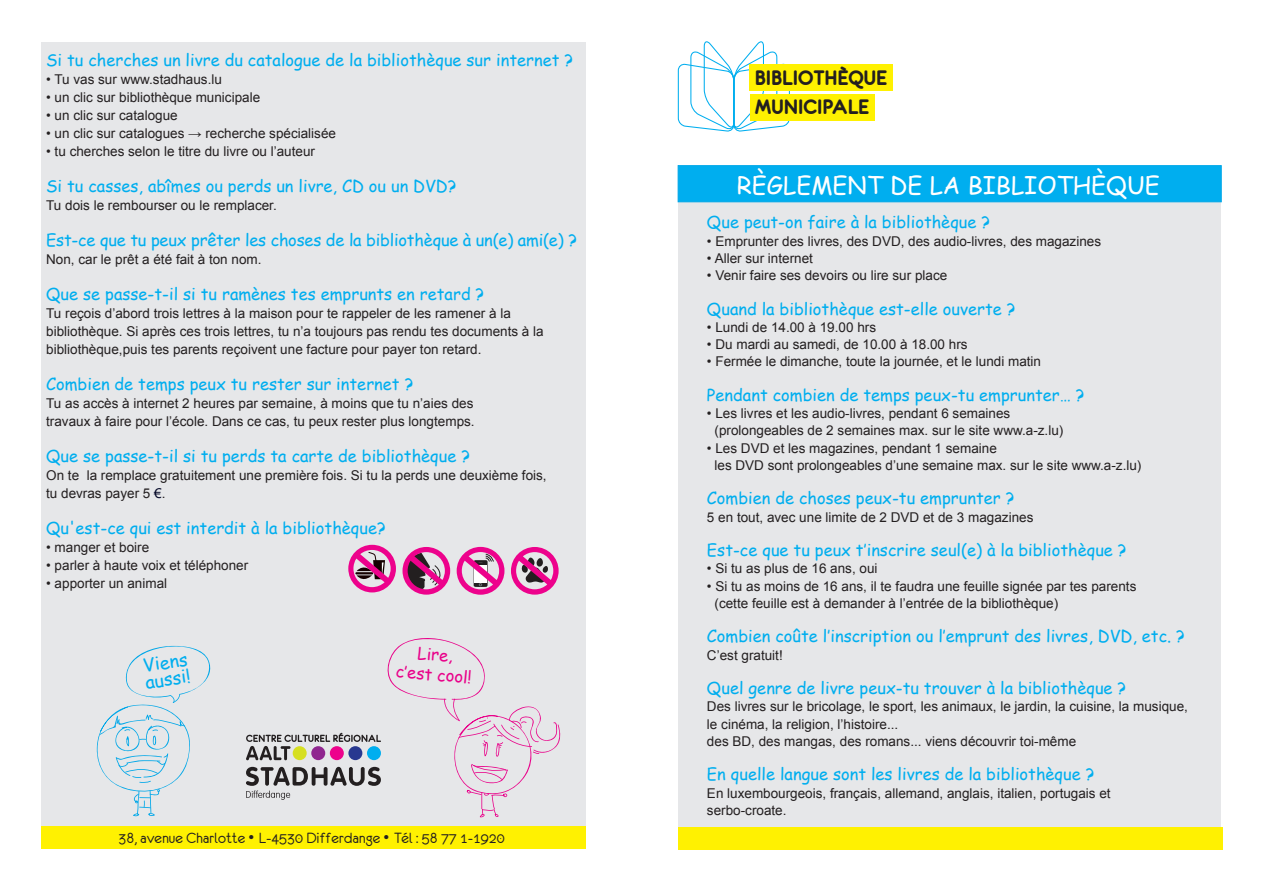
<style>
.page{position:relative;width:1263px;height:893px;background:#fff}
.page>*{position:absolute;margin:0;border:0;box-sizing:border-box;transform-origin:0 0}
.t1{font:24px "Comic Sans MS";color:#fff}
.t2{font:22.35px/29.4px "Eurofurencebold";color:#231f20}
.t3{font:18px/17px "Comic Sans MS";color:#00aeef}
.t4{font:16.65px/20px "Comic Sans MS";color:#e9028a;text-align:center}
.t5{font:16.5px "Comic Sans MS";color:#00aeef}
.t6{font:16.5px "Eurofurenceregular";color:#231f20}
.t7{font:13.5px/17.2px "Arial";color:#231f20}
.s1{color:#000424}
.s2{font-family:"Arial"}
</style>
<div class="page">
<div style="left:678px;top:193px;width:543px;height:654px;background:#e6e7e9"></div>
<div style="left:678px;top:165px;width:543px;height:37px;background:#00aeef;border:1px solid #00a7e8"></div>
<div style="left:41px;top:42px;width:544px;height:784px;background:#e6e7e9"></div>
<svg style="left:96px;top:645px;width:115px;height:171px"></svg>
<svg style="left:246px;top:638px;width:315px;height:180px"></svg>
<svg style="left:457px;top:547px;width:47px;height:48px"></svg>
<svg style="left:511px;top:547px;width:48px;height:48px"></svg>
<svg style="left:402px;top:547px;width:48px;height:48px"></svg>
<svg style="left:348px;top:545px;width:48px;height:47px"></svg>
<div style="left:41px;top:827px;width:544px;height:22px;background:#fff101"></div>
<div style="left:678px;top:827px;width:544px;height:22px;background:#fff101"></div>
<svg style="left:677px;top:41px;width:113px;height:91px"></svg>
<div style="left:750px;top:94px;width:125px;height:26px;background:#fff101"></div>
<div style="left:750px;top:64px;width:143px;height:27px;background:#fff101"></div>
<p class="t5" style="left:46px;top:48px;width:528px">Si tu cherches un livre du catalogue de la bibliothèque sur internet ?</p>
<p class="t7" style="left:46px;top:71px;width:177px">• Tu vas sur www.stadhaus.lu</p>
<p class="t7" style="left:46px;top:89px;width:216px">• un clic sur bibliothèque municipale</p>
<p class="t7" style="left:46px;top:107px;width:133px">• un clic sur catalogue</p>
<p class="t7" style="left:46px;top:125px;width:291px">• un clic sur catalogues → recherche spécialisée</p>
<p class="t7" style="left:46px;top:143px;width:270px">• tu cherches selon le titre du livre ou l’auteur</p>
<p class="t5" style="left:46px;top:174px;width:412px">Si tu casses, abîmes ou perds un livre, CD ou un DVD?</p>
<p class="t7" style="left:46px;top:197px;width:232px">Tu dois le rembourser ou le remplacer.</p>
<p class="t5" style="left:46px;top:228px;width:532px">Est-ce que tu peux prêter les choses de la bibliothèque à un(e) ami(e) ?</p>
<p class="t7" style="left:46px;top:251px;width:217px">Non, car le prêt a été fait à ton nom.</p>
<p class="t5" style="left:46px;top:282px;width:440px">Que se passe-t-il si tu ramènes tes emprunts en retard ?</p>
<p class="t7" style="left:46px;top:305px;width:499px;line-height:18px">Tu reçois d’abord trois lettres à la maison pour te rappeler de les ramener à la bibliothèque. Si après ces trois lettres, tu n’a toujours pas rendu tes documents à la bibliothèque,puis tes parents reçoivent une facture pour payer ton retard.</p>
<p class="t5" style="left:46px;top:372px;width:369px">Combien de temps peux tu rester sur internet ?</p>
<p class="t7" style="left:46px;top:395px;width:430px;line-height:18px">Tu as accès à internet 2 heures par semaine, à moins que tu n’aies des travaux à faire pour l’école. Dans ce cas, tu peux rester plus longtemps.</p>
<p class="t5" style="left:46px;top:444px;width:425px">Que se passe-t-il si tu perds ta carte de bibliothèque ?</p>
<p class="t7" style="left:46px;top:467px;width:502px;line-height:18px">On te la remplace gratuitement une première fois. Si tu la perds une deuxième fois, tu devras payer 5 <span class="s1">€</span>.</p>
<p class="t5" style="left:46px;top:516px;width:341px">Qu'est-ce qui est interdit à la bibliothèque?</p>
<p class="t7" style="left:46px;top:539px;width:105px">• manger et boire</p>
<p class="t7" style="left:46px;top:557px;width:204px">• parler à haute voix et téléphoner</p>
<p class="t7" style="left:46px;top:575px;width:123px">• apporter un animal</p>
<h3 class="t3" style="left:141px;top:657px;width:47px;rotate:-9deg">Viens aussi!</h3>
<p class="t4" style="left:398px;top:641px;width:77px;rotate:4deg">Lire, c‛est cool!</p>
<p class="t6" style="left:119px;top:830px;width:387px">38, avenue Charlotte <span class="s2">•</span> L-4530 Differdange <span class="s2">•</span> Tél : 58 77 1-1920</p>
<h2 class="t2" style="left:755px;top:63px;width:134px">BIBLIOTHÈQUE<br>MUNICIPALE</h2>
<h1 class="t1" style="left:737px;top:167px;width:425px">RÈGLEMENT DE LA BIBLIOTHÈQUE</h1>
<p class="t5" style="left:707px;top:210px;width:285px">Que peut-on faire à la bibliothèque ?</p>
<p class="t7" style="left:707px;top:232px;width:396px">• Emprunter des livres, des DVD, des audio-livres, des magazines</p>
<p class="t7" style="left:707px;top:250px;width:108px">• Aller sur internet</p>
<p class="t7" style="left:707px;top:267px;width:242px">• Venir faire ses devoirs ou lire sur place</p>
<p class="t5" style="left:707px;top:296px;width:310px">Quand la bibliothèque est-elle ouverte ?</p>
<p class="t7" style="left:707px;top:319px;width:171px">• Lundi de 14.00 à 19.00 hrs</p>
<p class="t7" style="left:707px;top:336px;width:262px">• Du mardi au samedi, de 10.00 à 18.00 hrs</p>
<p class="t7" style="left:707px;top:353px;width:336px">• Fermée le dimanche, toute la journée, et le lundi matin</p>
<p class="t5" style="left:707px;top:383px;width:379px">Pendant combien de temps peux-tu emprunter… ?</p>
<p class="t7" style="left:714px;top:405px;width:350px;text-indent:-8px">• Les livres et les audio-livres, pendant 6 semaines (prolongeables de 2 semaines max. sur le site www.a-z.lu)</p>
<p class="t7" style="left:714px;top:439px;width:428px;text-indent:-8px">• Les DVD et les magazines, pendant 1 semaine<br>les DVD sont prolongeables d’une semaine max. sur le site www.a-z.lu)</p>
<p class="t5" style="left:707px;top:486px;width:309px">Combien de choses peux-tu emprunter ?</p>
<p class="t7" style="left:707px;top:508px;width:328px">5 en tout, avec une limite de 2 DVD et de 3 magazines</p>
<p class="t5" style="left:707px;top:538px;width:421px">Est-ce que tu peux t‛inscrire seul(e) à la bibliothèque ?</p>
<p class="t7" style="left:707px;top:560px;width:172px">• Si tu as plus de 16 ans, oui</p>
<p class="t7" style="left:714px;top:577px;width:423px;text-indent:-8px">• Si tu as moins de 16 ans, il te faudra une feuille signée par tes parents (cette feuille est à demander à l’entrée de la bibliothèque)</p>
<p class="t5" style="left:707px;top:624px;width:479px">Combien coûte l‛inscription ou l‛emprunt des livres, DVD, etc. ?</p>
<p class="t7" style="left:707px;top:646px;width:77px">C’est gratuit!</p>
<p class="t5" style="left:707px;top:676px;width:421px">Quel genre de livre peux-tu trouver à la bibliothèque ?</p>
<p class="t7" style="left:707px;top:698px;width:482px">Des livres sur le bricolage, le sport, les animaux, le jardin, la cuisine, la musique, le cinéma, la religion, l’histoire...<br>des BD, des mangas, des romans... viens découvrir toi-même</p>
<p class="t5" style="left:707px;top:762px;width:389px">En quelle langue sont les livres de la bibliothèque ?</p>
<p class="t7" style="left:707px;top:784px;width:405px">En luxembourgeois, français, allemand, anglais, italien, portugais et serbo-croate.</p>
</div>
